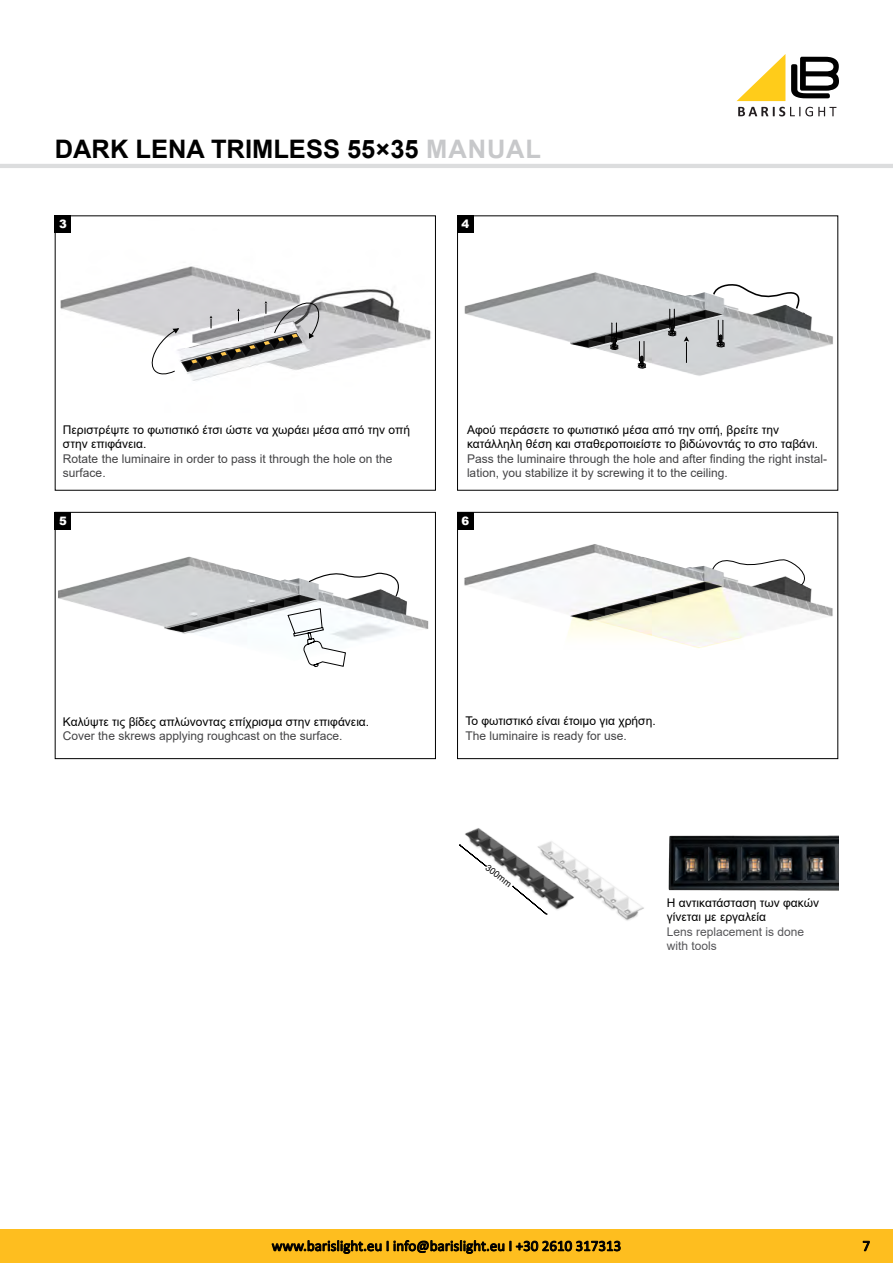
<style>
.page{position:relative;width:893px;height:1263px;background:#fff}
.page>*{position:absolute;margin:0;border:0;box-sizing:border-box;transform-origin:0 0}
.t1{font:700 25.5px "Arial";color:#000}
.t2{font:15px "Calibri";color:#000}
.t3{font:12px/14.4px "Arial";color:#000}
.t4{font:12px/14.4px "Arial";color:#434345}
.t5{font:12px/14.4px "Arial";color:#565659}
.t6{font:900 11.55px "Arial";color:#fff}
.t7{font:9px "Arial";color:#000}
.s1{color:#c7c8ca}
</style>
<div class="page">
<svg style="left:738px;top:107px;width:98px;height:9px"></svg>
<svg style="left:791px;top:57px;width:48px;height:41px"></svg>
<svg style="left:737px;top:54px;width:48px;height:47px"></svg>
<div style="left:0;top:1229px;width:893px;height:34px;background:#febe1f"></div>
<svg style="left:272px;top:1240px;width:109px;height:13px"></svg>
<svg style="left:394px;top:1240px;width:110px;height:13px"></svg>
<svg style="left:510px;top:1241px;width:110px;height:10px"></svg>
<hr style="left:0;top:164px;width:893px;height:4px;background:#dcddde">
<svg style="left:863px;top:1241px;width:7px;height:10px"></svg>
<img style="left:464px;top:550px;width:369px;height:98px">
<svg style="left:570px;top:544px;width:258px;height:76px"></svg>
<img style="left:57px;top:529px;width:372px;height:100px">
<svg style="left:166px;top:538px;width:245px;height:129px"></svg>
<img style="left:464px;top:279px;width:369px;height:97px">
<svg style="left:570px;top:272px;width:246px;height:98px"></svg>
<img style="left:60px;top:266px;width:371px;height:115px">
<svg style="left:149px;top:299px;width:173px;height:77px"></svg>
<div style="left:55px;top:512px;width:381px;height:247px;border:1px solid #000"></div>
<div style="left:55px;top:512px;width:16px;height:17px;background:#000"></div>
<div style="left:55px;top:215px;width:16px;height:18px;background:#000"></div>
<div style="left:457px;top:215px;width:17px;height:18px;background:#000"></div>
<div style="left:457px;top:512px;width:381px;height:247px;border:1px solid #000"></div>
<div style="left:457px;top:512px;width:17px;height:17px;background:#000"></div>
<img style="left:459px;top:828px;width:185px;height:93px">
<svg style="left:459px;top:845px;width:28px;height:22px"></svg>
<svg style="left:513px;top:886px;width:34px;height:29px"></svg>
<img style="left:668px;top:835px;width:170px;height:56px">
<h1 class="t1" style="left:55px;top:131px;width:451px">DARK LENA TRIMLESS 55×35 <span class="s1">MANUAL</span></h1>
<p class="t6" style="left:59px;top:216px;width:9px">3</p>
<p class="t6" style="left:461px;top:216px;width:9px">4</p>
<p class="t3" style="left:63px;top:422px;width:349px">Περιστρέψτε το φωτιστικό έτσι ώστε να χωράει μέσα από την οπή στην επιφάνεια.</p>
<p class="t4" style="left:63px;top:451px;width:331px">Rotate the luminaire in order to pass it through the hole on the surface.</p>
<p class="t6" style="left:59px;top:512px;width:9px">5</p>
<p class="t3" style="left:467px;top:422px;width:353px">Αφού περάσετε το φωτιστικό μέσα από την οπή, βρείτε την κατάλληλη θέση και σταθεροποιείστε το βιδώνοντάς το στο ταβάνι.</p>
<p class="t4" style="left:467px;top:451px;width:362px">Pass the luminaire through the hole and after finding the right instal&shy;lation, you stabilize it by screwing it to the ceiling.</p>
<p class="t6" style="left:461px;top:512px;width:9px">6</p>
<p class="t3" style="left:63px;top:714px;width:308px">Kαλύψτε τις βίδες απλώνοντας επίχρισμα στην επιφάνεια.</p>
<p class="t4" style="left:63px;top:729px;width:281px">Cover the skrews applying roughcast on the surface.</p>
<p class="t3" style="left:465px;top:714px;width:192px">Το φωτιστικό είναι έτοιμο για χρήση.</p>
<p class="t4" style="left:465px;top:728px;width:163px">The luminaire is ready for use.</p>
<p class="t7" style="left:491px;top:862px;width:32px;rotate:38deg">300mm</p>
<p class="t3" style="left:667px;top:895px;width:154px">H αντικατάσταση των φακών γίνεται με εργαλεία</p>
<p class="t5" style="left:667px;top:924px;width:139px">Lens replacement is done with tools</p>
<p class="t2" style="left:272px;top:1235px;width:351px">www.barislight.eu I info@barislight.eu Ι +30 2610 317313</p>
<p class="t2" style="left:862px;top:1235px;width:9px">7</p>
</div>
